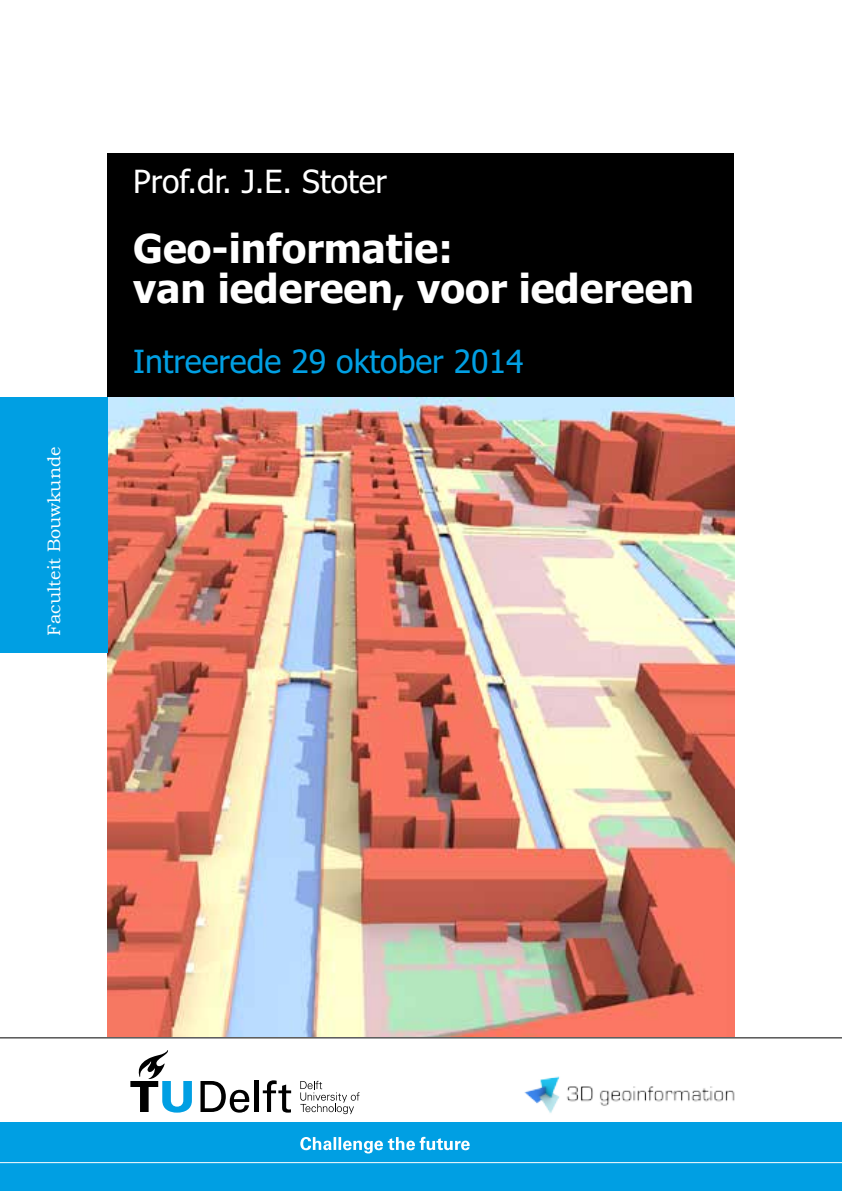
<style>
.page{position:relative;width:842px;height:1191px;background:#fff}
.page>*{position:absolute;margin:0;border:0;box-sizing:border-box;transform-origin:0 0}
.t1{font:700 40px/40px "Tu Tahoma";color:#fff}
.t2{font:32px "Tu Tahoma";color:#009fe3}
.t3{font:32px "Tu Tahoma";color:#fff}
.t4{font:18px "Bookman Old Style";color:#fff}
</style>
<div class="page">
<img style="left:108px;top:397px;width:626px;height:640px">
<div style="left:0;top:1123px;width:842px;height:68px;background:#009fe3"></div>
<hr style="left:0;top:1162px;width:842px;height:1px;background:#fff">
<svg style="left:300px;top:1080px;width:59px;height:34px"></svg>
<hr style="left:254px;top:1081px;width:4px;height:31px;background:#000">
<svg style="left:130px;top:1050px;width:62px;height:62px"></svg>
<svg style="left:263px;top:1080px;width:28px;height:32px"></svg>
<svg style="left:200px;top:1081px;width:49px;height:31px"></svg>
<svg style="left:300px;top:1136px;width:170px;height:17px"></svg>
<hr style="left:0;top:1037px;width:842px;height:1px;background:#000">
<div style="left:0;top:397px;width:108px;height:255px;background:#009fe3"></div>
<div style="left:108px;top:153px;width:626px;height:244px;background:#000"></div>
<img style="left:524px;top:1076px;width:211px;height:37px">
<p class="t4" style="left:44px;top:635px;width:190px;rotate:-90deg">Faculteit Bouwkunde</p>
<p class="t3" style="left:133px;top:161px;width:255px">Prof.dr. J.E. Stoter</p>
<p class="t1" style="left:133px;top:227px;width:562px">Geo-informatie:<br>van iedereen, voor iedereen</p>
<p class="t2" style="left:133px;top:341px;width:392px">Intreerede 29 oktober 2014</p>
</div>
